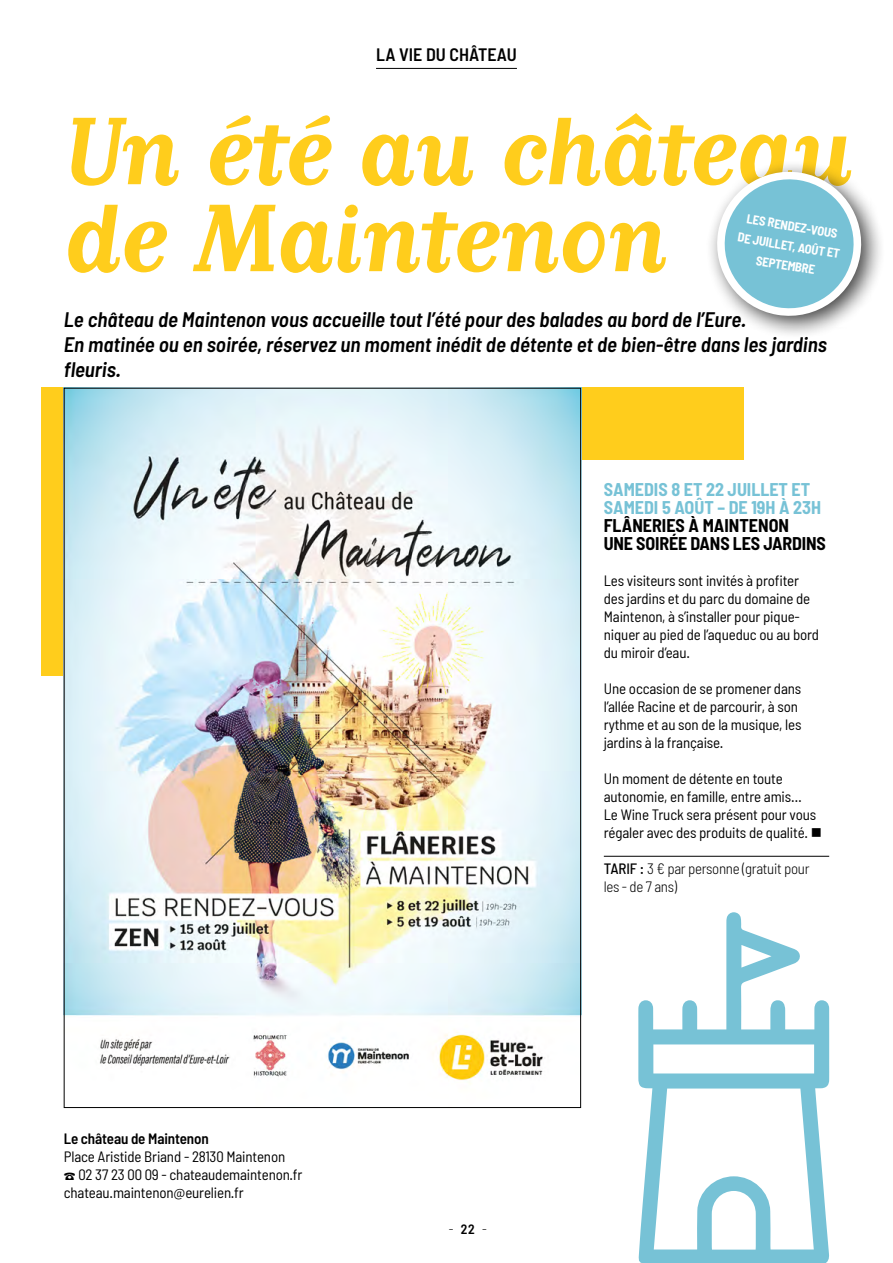
<style>
.page{position:relative;width:893px;height:1263px;background:#fff}
.page>*{position:absolute;margin:0;border:0;box-sizing:border-box;transform-origin:0 0}
.t1{font:700 135px "Matrix Script";letter-spacing:-.01em;color:#ffcd1c}
.t2{font:italic 600 semi-condensed 21px/25.2px "Barlow";color:#000}
.t3{font:700 semi-condensed 18px/18px "Barlow";color:#77c2d6}
.t4{font:700 semi-condensed 18px/18px "Barlow";letter-spacing:-.01em;color:#000}
.t5{font:600 semi-condensed 18px "Barlow";color:#000}
.t6{font:semi-condensed 15px/18px "Barlow";letter-spacing:-.01em;color:#000}
.t7{font:300 semi-condensed 15px/18px "Barlow";letter-spacing:-.02em;color:#000}
.t8{font:600 semi-condensed 15px "Barlow";letter-spacing:-.01em;color:#000}
.t9{font:300 semi-condensed 13.5px "Barlow";color:#000}
.t10{font:700 semi-condensed 12.6px/19.8px "Barlow";color:#fff;text-align:center}
.s1{font-weight:500}
.s2{font-weight:600}
</style>
<div class="page">
<svg style="left:638px;top:912px;width:191px;height:351px"></svg>
<svg style="left:41px;top:388px;width:371px;height:288px;background:#e7c232"></svg>
<div style="left:322px;top:388px;width:422px;height:72px;background:#ffcd1c"></div>
<hr style="left:376px;top:68px;width:141px;height:1px;background:#000">
<hr style="left:604px;top:856px;width:225px;height:1px;background:#000">
<div style="left:705px;top:160px;width:181px;height:180px;background:#000;opacity:.75"></div>
<svg style="left:707px;top:162px;width:164px;height:158px"></svg>
<img style="left:66px;top:390px;width:513px;height:694px">
<p class="t5" style="left:376px;top:43px;width:142px">LA VIE DU CHÂTEAU</p>
<h1 class="t1" style="left:64px;top:95px;width:790px">Un été au château</h1>
<h1 class="t1" style="left:64px;top:182px;width:605px">de Maintenon</h1>
<p class="t10" style="left:743px;top:207px;width:105px;rotate:10deg">LES RENDEZ-VOUS<br>DE JUILLET, AOÛT ET<br>SEPTEMBRE</p>
<h2 class="t2" style="left:64px;top:306px;width:764px">Le château de Maintenon vous accueille tout l’été pour des balades au bord de l’Eure.<br>En matinée ou en soirée, réservez un moment inédit de détente et de bien-être dans les jardins fleuris.</h2>
<p class="t8" style="left:64px;top:1129px;width:146px">Le château de Maintenon</p>
<p class="t6" style="left:64px;top:1147px;width:223px">Place Aristide Briand - 28130 Maintenon</p>
<p class="t6" style="left:78px;top:1165px;width:226px">02 37 23 00 09 - chateaudemaintenon.fr</p>
<p class="t6" style="left:64px;top:1183px;width:181px">chateau.maintenon@eurelien.fr</p>
<p class="t3" style="left:604px;top:480px;width:219px">SAMEDIS 8 ET 22 JUILLET ET<br>SAMEDI 5 AOÛT – DE 19H À 23H</p>
<p class="t4" style="left:604px;top:516px;width:224px">FLÂNERIES À MAINTENON<br>UNE SOIRÉE DANS LES JARDINS</p>
<p class="t6" style="left:604px;top:571px;width:217px">Les visiteurs sont invités à profiter des jardins et du parc du domaine de<br>Maintenon, à s’installer pour pique&shy;niquer au pied de l’aqueduc ou au bord du miroir d’eau.</p>
<p class="t6" style="left:604px;top:679px;width:199px">Une occasion de se promener dans l’allée Racine et de parcourir, à son rythme et au son de la musique, les jardins à la française.</p>
<p class="t6" style="left:604px;top:769px;width:220px">Un moment de détente en toute autonomie, en famille, entre amis…<br>Le Wine Truck sera présent pour vous régaler avec des produits de qualité. ■</p>
<p class="t7" style="left:604px;top:859px;width:207px"><span class="s1">TARIF :</span> 3 € par personne (gratuit pour les - de 7 ans)</p>
<p class="t9" style="left:449px;top:1221px;width:40px">- <span class="s2">22</span> -</p>
</div>
